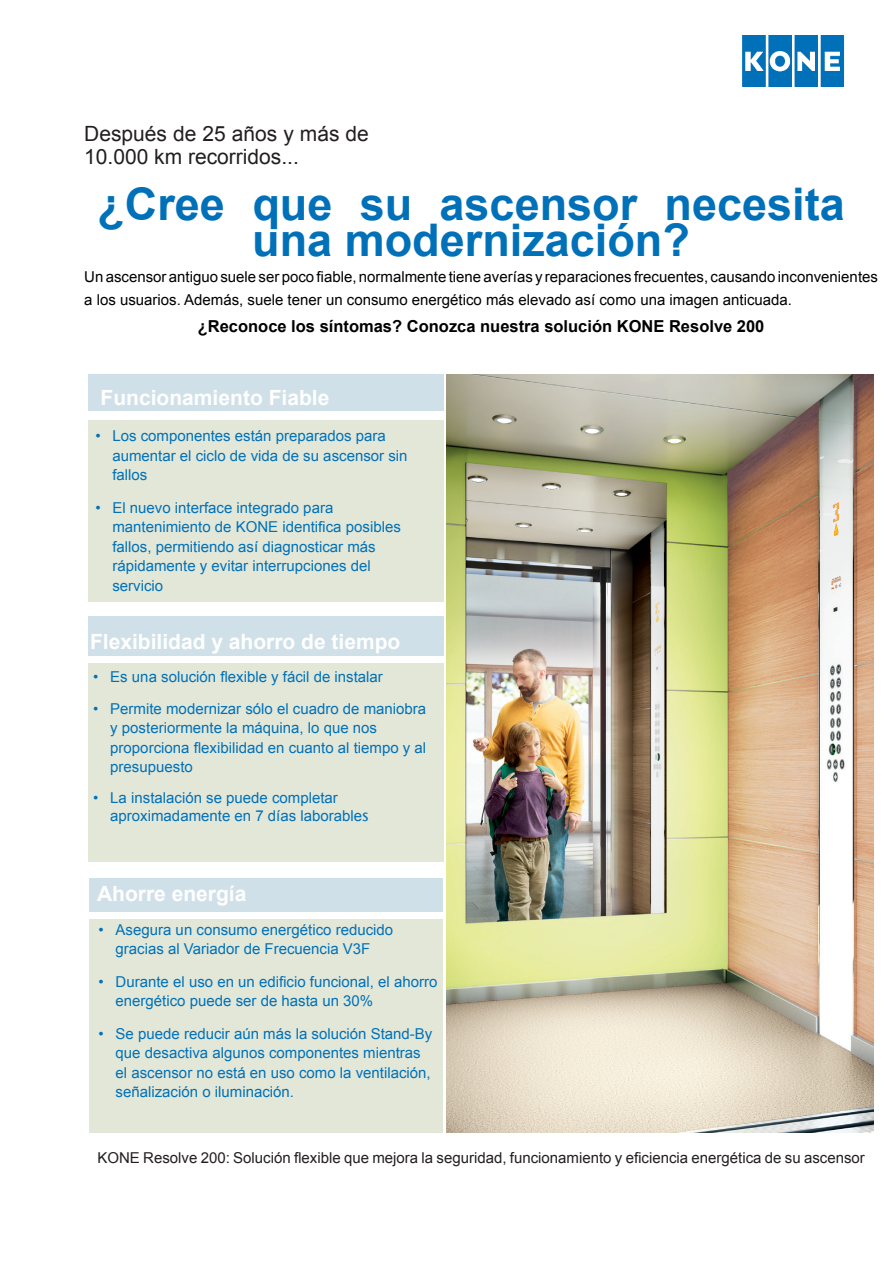
<style>
.page{position:relative;width:893px;height:1263px;background:#fff}
.page>*{position:absolute;margin:0;border:0;box-sizing:border-box;transform-origin:0 0}
.t1{font:700 45px/36px "Arial";color:#0071b9;text-align:center}
.t2{font:700 21px "Arial";color:#fff}
.t3{font:21px/22.5px "Arial";color:#231f20}
.t4{font:700 16.5px "Arial";color:#000}
.t5{font:15px/19.5px "Arial";color:#0071b9}
.t6{font:15px/22.5px "Arial";color:#000}
.t7{font:15px "Arial";color:#231f20}
.s1{font-family:"Stone Sans";font-size:16.5px}
</style>
<div class="page">
<img style="left:742px;top:35px;width:102px;height:51px">
<div style="left:89px;top:374px;width:355px;height:37px;background:#cfe0e9"></div>
<div style="left:89px;top:421px;width:355px;height:181px;background:#e3e7d8"></div>
<div style="left:89px;top:617px;width:355px;height:39px;background:#cfe0e9"></div>
<div style="left:89px;top:663px;width:355px;height:198px;background:#e3e7d8"></div>
<div style="left:89px;top:878px;width:353px;height:33px;background:#cfe0e9"></div>
<div style="left:89px;top:919px;width:353px;height:213px;background:#e3e7d8"></div>
<img style="left:447px;top:374px;width:426px;height:758px">
<p class="t3" style="left:84px;top:123px;width:286px">Después de 25 años y más de<br>10.000 km recorridos...</p>
<p class="t1" style="left:97px;top:188px;width:749px">¿Cree que su ascensor necesita una modernización?</p>
<p class="t6" style="left:84px;top:266px;width:795px">Un ascensor antiguo suele ser poco fiable, normalmente tiene averías y reparaciones frecuentes, causando inconvenientes a los usuarios. Además, suele tener un consumo energético más elevado así como una imagen anticuada.</p>
<p class="t4" style="left:198px;top:315px;width:568px">¿Reconoce los síntomas? Conozca nuestra solución KONE Resolve 200</p>
<p class="t2" style="left:101px;top:384px;width:230px">Funcionamiento Fiable</p>
<p class="t5" style="left:112px;top:426px;width:297px;text-indent:-17px">• Los componentes están preparados para aumentar el ciclo de vida de su ascensor sin fallos</p>
<p class="t5" style="left:112px;top:498px;width:290px;text-indent:-17px">• El nuevo interface integrado para mantenimiento de KONE identifica posibles fallos, permitiendo así diagnosticar más rápidamente y evitar interrupciones del servicio</p>
<p class="t2" style="left:90px;top:628px;width:312px">Flexibilidad y ahorro de tiempo</p>
<p class="t5" style="left:93px;top:667px;width:291px">• Es una solución flexible y fácil de instalar</p>
<p class="t5" style="left:110px;top:699px;width:317px;text-indent:-17px">• Permite modernizar sólo el cuadro de maniobra y posteriormente la máquina, lo que nos proporciona flexibilidad en cuanto al tiempo y al presupuesto</p>
<p class="t5" style="left:110px;top:789px;width:260px;line-height:18px;text-indent:-17px">• La instalación se puede completar aproximadamente en 7 días laborable<span class="s1">s</span></p>
<p class="t2" style="left:97px;top:880px;width:151px">Ahorre energía</p>
<p class="t5" style="left:99px;top:920px;width:296px;text-align:center">• Asegura un consumo energético reducido gracias al Variador de Frecuencia V3F</p>
<p class="t5" style="left:116px;top:972px;width:323px;text-indent:-17px">• Durante el uso en un edificio funcional, el ahorro energético puede ser de hasta un 30%</p>
<p class="t5" style="left:116px;top:1024px;width:318px;text-indent:-17px">• Se puede reducir aún más la solución Stand-By que desactiva algunos componentes mientras el ascensor no está en uso como la ventilación, señalización o iluminación.</p>
<p class="t7" style="left:97px;top:1148px;width:769px">KONE Resolve 200: Solución flexible que mejora la seguridad, funcionamiento y eficiencia energética de su ascensor</p>
</div>
